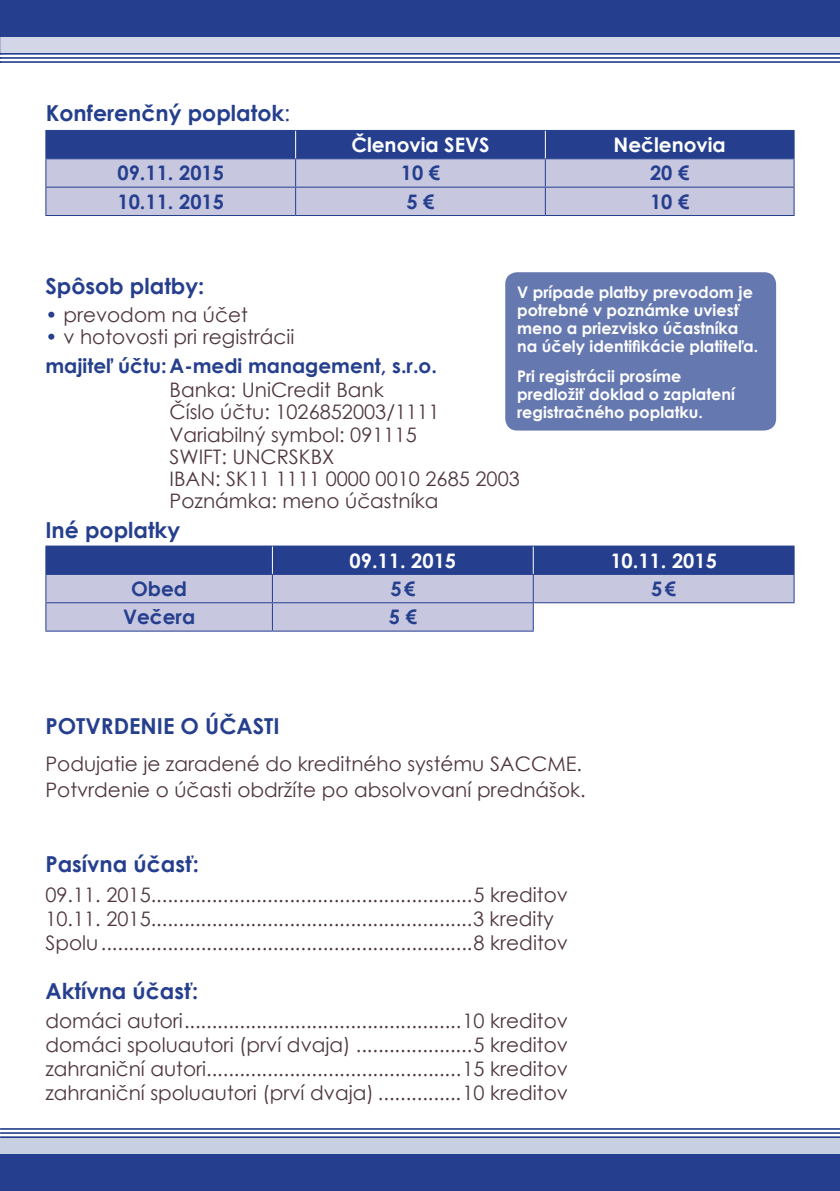
<style>
.page{position:relative;width:840px;height:1191px;background:#fff}
.page>*{position:absolute;margin:0;border:0;box-sizing:border-box;transform-origin:0 0}
.t1{font:700 22px "Century Gothic";color:#253f8e}
.t2{font:20px/22px "Century Gothic";color:#4f3641}
.t3{font:700 20px/29.6px "Century Gothic";color:#253f8e}
.t4{font:700 20px "Century Gothic";color:#fff}
.t5{font:700 16px/18px "Century Gothic";color:#fff}
.s1{font-weight:400}
.s2{font-weight:700;color:#253f8e}
.s3{font-weight:400;color:#4f3641}
</style>
<div class="page">
<div style="left:0;top:36px;width:839px;height:17px;background:#d3d6e7"></div>
<div style="left:0;top:1138px;width:839px;height:31px;background:#c9cfe3"></div>
<div style="left:0;top:0;width:839px;height:36px;background:#253f8e"></div>
<div style="left:0;top:1154px;width:839px;height:37px;background:#253f8e"></div>
<hr style="left:0;top:53px;width:839px;height:2px;background:#253f8e">
<hr style="left:0;top:57px;width:839px;height:2px;background:#253f8e">
<hr style="left:0;top:61px;width:839px;height:2px;background:#253f8e">
<hr style="left:0;top:1136px;width:839px;height:2px;background:#253f8e">
<hr style="left:0;top:1132px;width:839px;height:1px;background:#253f8e">
<hr style="left:0;top:1128px;width:839px;height:1px;background:#253f8e">
<hr style="left:45px;top:215px;width:250px;height:1px;background:#253f8e">
<hr style="left:295px;top:215px;width:250px;height:1px;background:#253f8e">
<hr style="left:545px;top:215px;width:249px;height:1px;background:#253f8e">
<svg style="left:45px;top:130px;width:749px;height:85px;background:#8d96c2"></svg>
<hr style="left:45px;top:630px;width:227px;height:1px;background:#253f8e">
<hr style="left:272px;top:630px;width:261px;height:1px;background:#253f8e">
<hr style="left:45px;top:545px;width:227px;height:1px;background:#253f8e">
<hr style="left:272px;top:545px;width:261px;height:1px;background:#253f8e">
<hr style="left:533px;top:545px;width:261px;height:1px;background:#253f8e">
<svg style="left:45px;top:546px;width:749px;height:84px;background:#939cc6"></svg>
<hr style="left:533px;top:602px;width:261px;height:1px;background:#253f8e">
<div style="left:505px;top:272px;width:270px;height:158px;background:#6678b0;border-radius:12px"></div>
<p class="t1" style="left:46px;top:97px;width:246px">Konferenčný poplatok<span class="s1">:</span></p>
<p class="t4" style="left:351px;top:130px;width:140px">Členovia SEVS</p>
<p class="t4" style="left:613px;top:130px;width:113px">Nečlenovia</p>
<p class="t3" style="left:117px;top:157px;width:108px">09.11. 2015</p>
<p class="t3" style="left:400px;top:157px;width:41px">10 €</p>
<p class="t3" style="left:649px;top:157px;width:41px">20 €</p>
<p class="t3" style="left:117px;top:186px;width:108px">10.11. 2015</p>
<p class="t3" style="left:406px;top:186px;width:29px">5 €</p>
<p class="t3" style="left:649px;top:186px;width:41px">10 €</p>
<p class="t1" style="left:45px;top:269px;width:160px">Spôsob platby:</p>
<p class="t2" style="left:45px;top:303px;width:204px"><span class="s2">•</span> prevodom na účet</p>
<p class="t3" style="left:45px;top:321px;width:393px">• <span class="s3">v hotovosti pri registrácii<br></span>majiteľ účtu:A-medi management, s.r.o.</p>
<p class="t2" style="left:169px;top:379px;width:351px">Banka: UniCredit Bank<br>Číslo účtu: 1026852003/1111<br>Variabilný symbol: 091115<br>SWIFT: UNCRSKBX<br>IBAN: SK11 1111 0000 0010 2685 2003<br>Poznámka: meno účastníka</p>
<p class="t1" style="left:45px;top:513px;width:136px">Iné poplatky</p>
<p class="t4" style="left:349px;top:545px;width:108px">09.11. 2015</p>
<p class="t4" style="left:610px;top:545px;width:108px">10.11. 2015</p>
<p class="t3" style="left:131px;top:573px;width:57px">Obed</p>
<p class="t3" style="left:390px;top:573px;width:26px">5€</p>
<p class="t3" style="left:650px;top:573px;width:26px">5€</p>
<p class="t3" style="left:123px;top:601px;width:73px">Večera</p>
<p class="t3" style="left:388px;top:601px;width:29px">5 €</p>
<p class="t5" style="left:517px;top:283px;width:242px">V prípade platby prevodom je potrebné v poznámke uviesť meno a priezvisko účastníka na účely identifikácie platiteľa.</p>
<p class="t5" style="left:517px;top:366px;width:219px">Pri registrácii prosíme predložiť doklad o zaplatení registračného poplatku.</p>
<p class="t1" style="left:45px;top:709px;width:236px">POTVRDENIE O ÚČASTI</p>
<p class="t2" style="left:45px;top:750px;width:541px;line-height:26px">Podujatie je zaradené do kreditného systému SACCME.<br>Potvrdenie o účasti obdržíte po absolvovaní prednášok.</p>
<p class="t1" style="left:45px;top:847px;width:155px">Pasívna účasť:</p>
<p class="t2" style="left:45px;top:882px;width:524px;line-height:24px">09.11. 2015..........................................................5 kreditov<br>10.11. 2015..........................................................3 kredity<br>Spolu...................................................................8 kreditov</p>
<p class="t1" style="left:45px;top:973px;width:154px">Aktívna účasť:</p>
<p class="t2" style="left:45px;top:1008px;width:523px;line-height:24px;text-align:justify">domáci autori..................................................10 kreditov domáci spoluautori (prví dvaja) .....................5 kreditov zahraniční autori..............................................15 kreditov zahraniční spoluautori (prví dvaja) ...............10 kreditov</p>
</div>
